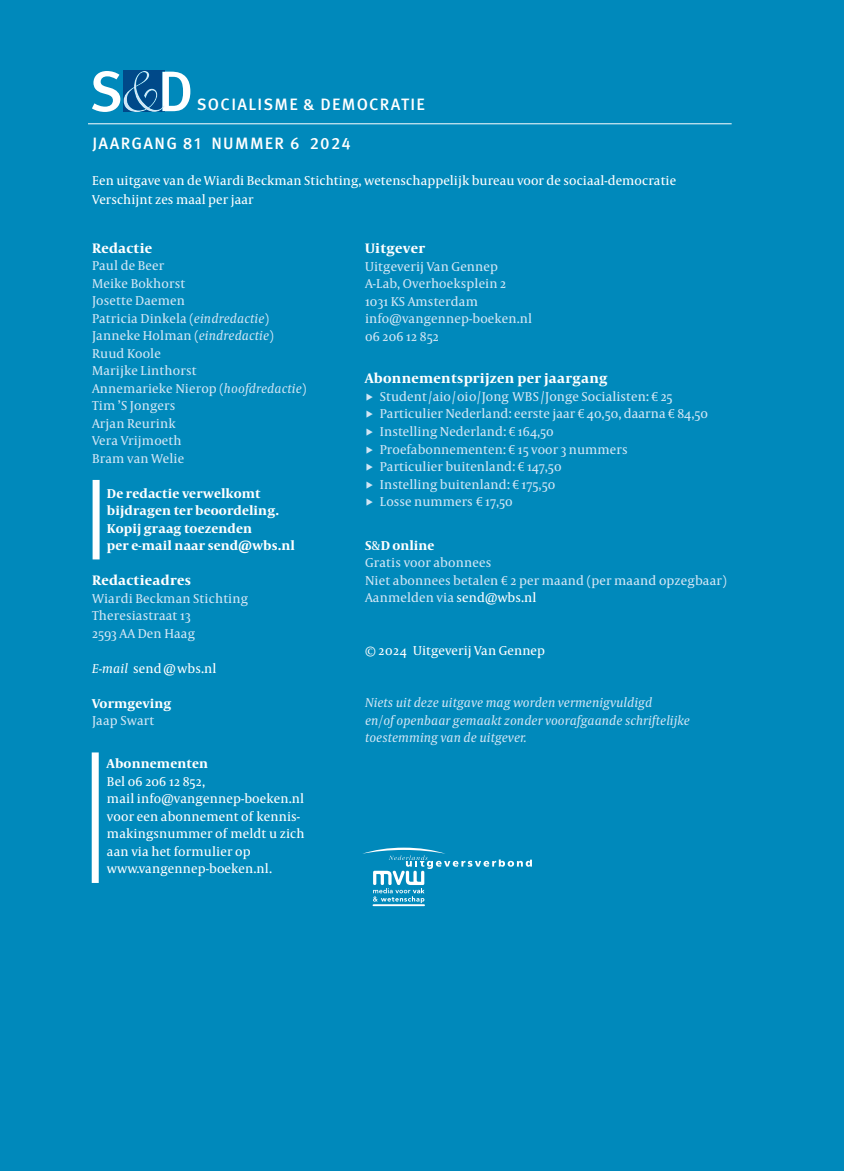
<style>
.page{position:relative;width:844px;height:1171px;background:#fff}
.page>*{position:absolute;margin:0;border:0;box-sizing:border-box;transform-origin:0 0}
.t1{font:500 57.23px "Meta Pro";color:#fff}
.t2{font:500 16.45px "Meta Pro";letter-spacing:.08em;color:#fff}
.t3{font:700 14px "Capitolium News 2";letter-spacing:.02em;color:#fff}
.t4{font:13.12px/17.5px "Capitolium News 2";letter-spacing:.01em;color:#d2e6f5}
.t5{font:13.12px/17.5px "Capitolium News 2";letter-spacing:.01em;color:#fff}
.t6{font:italic 13.12px/17.5px "Capitolium News 2";letter-spacing:.005em;color:#d2e6f5}
.t7{font:700 13.12px/17.5px "Capitolium News 2";letter-spacing:.01em;color:#fff}
.s1{font-family:"Savoye Let Plain";font-weight:400;font-size:64.92px;color:#d2e6f5}
.s2{font-style:italic}
.s3{font-weight:700;color:#fff}
.s4{color:#fff}
</style>
<div class="page">
<div style="left:0;top:0;width:843px;height:1171px;background:#0089bb"></div>
<svg style="left:363px;top:847px;width:169px;height:56px"></svg>
<hr style="left:373px;top:904px;width:51px;height:2px;background:#fff">
<hr style="left:88px;top:123px;width:643px;height:1px;background:#fff">
<div style="left:92px;top:752px;width:7px;height:131px;background:#fff"></div>
<div style="left:93px;top:480px;width:7px;height:79px;background:#fff"></div>
<h1 class="t1" style="left:89px;top:47px;width:106px">S<span class="s1">&amp;</span>D</h1>
<p class="t2" style="left:197px;top:91px;width:229px">SOCIALISME &amp; DEMOCRATIE</p>
<p class="t2" style="left:92px;top:130px;width:260px">JAARGANG 81 NUMMER 6 2024</p>
<p class="t5" style="left:92px;top:171px;width:585px;line-height:18.4px">Een uitgave van de Wiardi Beckman Stichting, wetenschappelijk bureau voor de sociaal-democratie<br>Verschijnt zes maal per jaar</p>
<p class="t3" style="left:92px;top:238px;width:62px">Redactie</p>
<p class="t4" style="left:92px;top:256px;width:216px">Paul de Beer<br>Meike Bokhorst<br>Josette Daemen<br>Patricia Dinkela (<span class="s2">eindredactie</span>)<br>Janneke Holman (<span class="s2">eindredactie</span>)<br>Ruud Koole<br>Marijke Linthorst<br>Annemarieke Nierop (<span class="s2">hoofdredactie</span>)<br>Tim ’S Jongers<br>Arjan Reurink<br>Vera Vrijmoeth<br>Bram van Welie</p>
<p class="t7" style="left:107px;top:484px;width:189px">De redactie verwelkomt bijdragen ter beoordeling.<br>Kopij graag toezenden<br>per e-mail naar send@wbs.nl</p>
<p class="t3" style="left:92px;top:570px;width:100px">Redactieadres</p>
<p class="t4" style="left:92px;top:589px;width:157px">Wiardi Beckman Stichting<br>Theresiastraat 13<br>2593 AA Den Haag</p>
<p class="t5" style="left:92px;top:659px;width:126px"><span class="s2">E-mail</span> send @wbs.nl</p>
<p class="t7" style="left:92px;top:694px;width:81px">Vormgeving</p>
<p class="t4" style="left:92px;top:711px;width:64px">Jaap Swart</p>
<p class="t7" style="left:107px;top:754px;width:102px">Abonnementen</p>
<p class="t5" style="left:107px;top:772px;width:199px">Bel 06 206 12 852,<br>mail info@vangennep-boeken.nl voor een abonnement of kennis&shy;makingsnummer of meldt u zich aan via het formulier op www.vangennep-boeken.nl.</p>
<p class="t3" style="left:365px;top:238px;width:62px">Uitgever</p>
<p class="t4" style="left:365px;top:257px;width:169px">Uitgeverij Van Gennep<br>A-Lab, Overhoeksplein 2<br>1031 KS Amsterdam info@vangennep-boeken.nl<br>06 206 12 852</p>
<p class="t3" style="left:365px;top:369px;width:244px">Abonnementsprijzen per jaargang</p>
<p class="t4" style="left:365px;top:387px;width:344px">▶ Student / aio / oio / Jong WBS / Jonge Socialisten: € 25<br>▶ Particulier Nederland: eerste jaar € 40,50, daarna € 84,50 ▶ Instelling Nederland: € 164,50<br>▶ Proefabonnementen: € 15 voor 3 nummers<br>▶ Particulier buitenland: € 147,50<br>▶ Instelling buitenland: € 175,50<br>▶ Losse nummers € 17,50</p>
<p class="t4" style="left:365px;top:536px;width:363px"><span class="s3">S</span><span class="s4">&amp;</span><span class="s3">D online<br></span>Gratis voor abonnees<br>Niet abonnees betalen € 2 per maand (per maand opzegbaar)<br>Aanmelden via <span class="s4">send@wbs.nl</span></p>
<p class="t5" style="left:365px;top:641px;width:181px">© 2024 Uitgeverij Van Gennep</p>
<p class="t6" style="left:365px;top:693px;width:326px">Niets uit deze uitgave mag worden vermenigvuldigd<br>en/of openbaar gemaakt zonder voorafgaande schriftelijke toestemming van de uitgever.</p>
</div>
